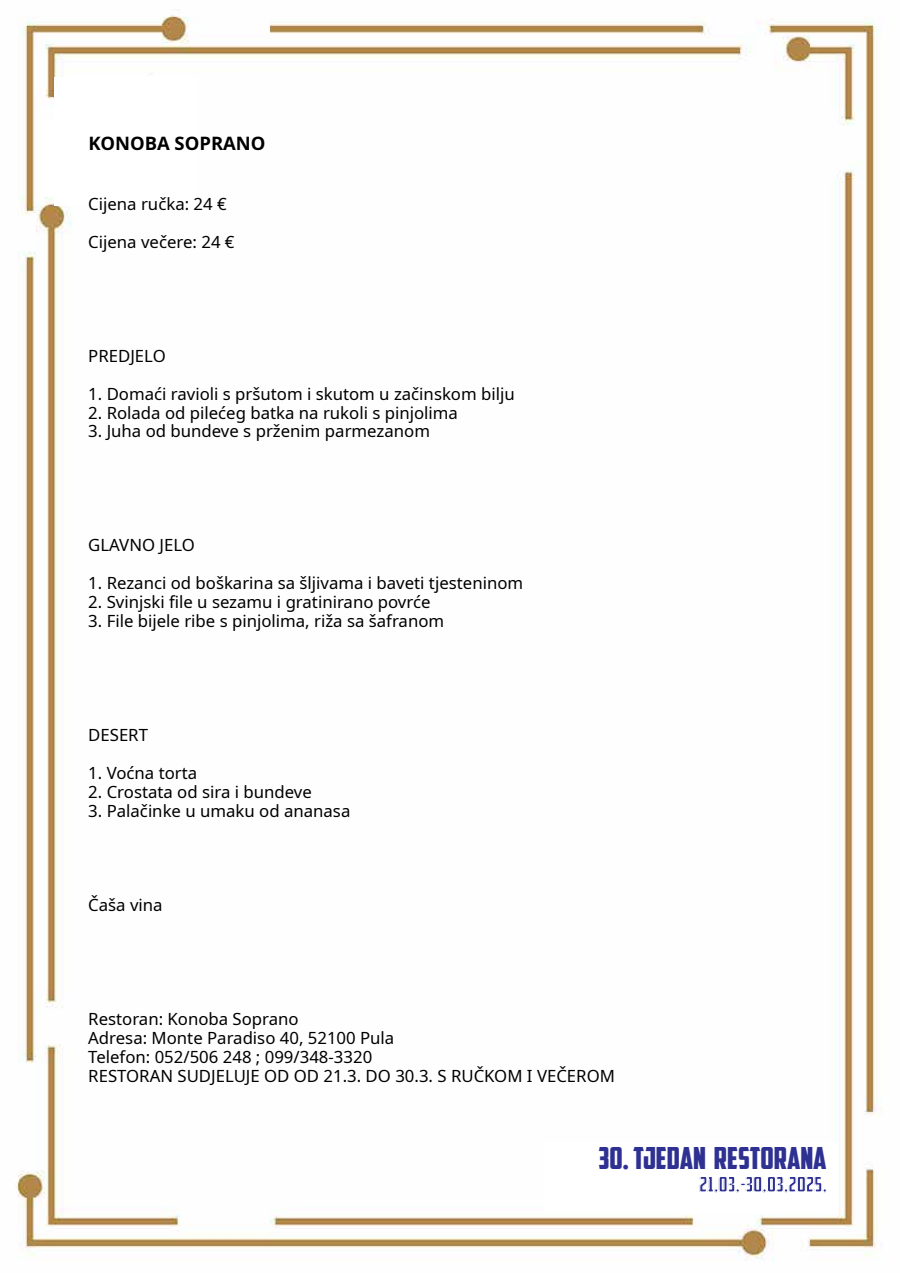
<style>
.page{position:relative;width:900px;height:1273px;background:#fff}
.page>*{position:absolute;margin:0;border:0;box-sizing:border-box;transform-origin:0 0}
.t1{font:30.6px "American Captain";color:#2e3191}
.t2{font:21.3px "American Captain";color:#2e3191}
.t3{font:700 18.45px "Noto Sans";color:#000}
.t4{font:16.8px/18.9px "Noto Sans";color:#000}
</style>
<div class="page">
<img style="left:17px;top:15px;width:865px;height:1246px">
<div style="left:544px;top:1141px;width:293px;height:71px;background:#fff"></div>
<div style="left:54px;top:78px;width:143px;height:128px;background:#fff"></div>
<div style="left:44px;top:121px;width:20px;height:74px;background:#fff"></div>
<p class="t3" style="left:89px;top:130px;width:179px">KONOBA SOPRANO</p>
<p class="t4" style="left:88px;top:194px;width:140px">Cijena ručka: 24 €</p>
<p class="t4" style="left:88px;top:232px;width:148px">Cijena večere: 24 €</p>
<p class="t4" style="left:88px;top:345px;width:79px">PREDJELO</p>
<p class="t4" style="left:88px;top:383px;width:428px">1. Domaći ravioli s pršutom i skutom u začinskom bilju</p>
<p class="t4" style="left:88px;top:402px;width:371px">2. Rolada od pilećeg batka na rukoli s pinjolima</p>
<p class="t4" style="left:88px;top:421px;width:343px">3. Juha od bundeve s prženim parmezanom</p>
<p class="t4" style="left:88px;top:535px;width:108px">GLAVNO JELO</p>
<p class="t4" style="left:88px;top:573px;width:436px">1. Rezanci od boškarina sa šljivama i baveti tjesteninom</p>
<p class="t4" style="left:88px;top:592px;width:344px">2. Svinjski file u sezamu i gratinirano povrće</p>
<p class="t4" style="left:88px;top:611px;width:357px">3. File bijele ribe s pinjolima, riža sa šafranom</p>
<p class="t4" style="left:88px;top:724px;width:61px">DESERT</p>
<p class="t4" style="left:88px;top:762px;width:111px">1. Voćna torta</p>
<p class="t4" style="left:88px;top:781px;width:225px">2. Crostata od sira i bundeve</p>
<p class="t4" style="left:88px;top:800px;width:264px">3. Palačinke u umaku od ananasa</p>
<p class="t4" style="left:88px;top:895px;width:76px">Čaša vina</p>
<p class="t4" style="left:88px;top:1008px;width:528px">Restoran: Konoba Soprano<br>Adresa: Monte Paradiso 40, 52100 Pula<br>Telefon: 052/506 248 ; 099/348-3320<br>RESTORAN SUDJELUJE OD OD 21.3. DO 30.3. S RUČKOM I VEČEROM</p>
<h1 class="t1" style="left:598px;top:1139px;width:230px">30. TJEDAN RESTORANA</h1>
<p class="t2" style="left:699px;top:1170px;width:129px">21.03.-30.03.2025.</p>
</div>
